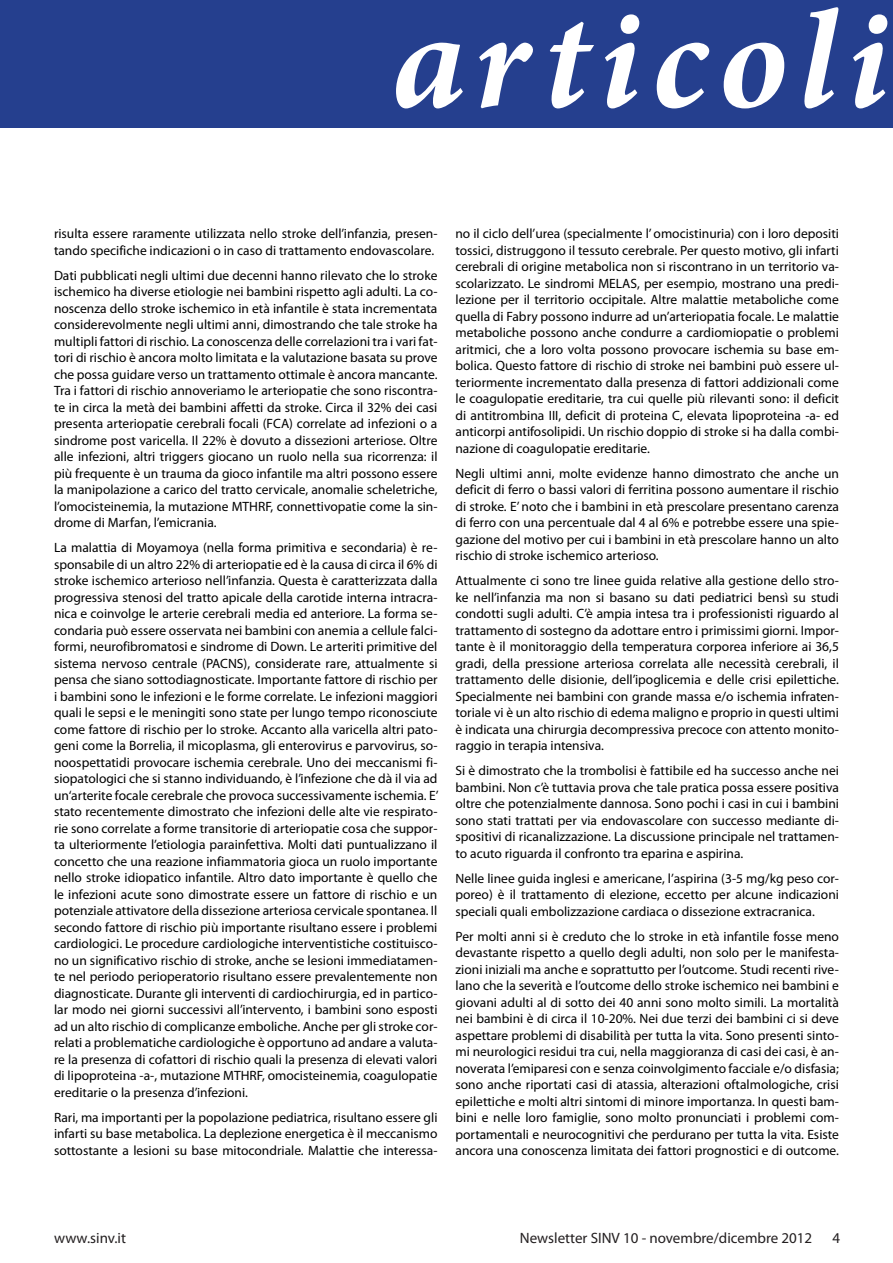
<style>
.page{position:relative;width:893px;height:1263px;background:#fff}
.page>*{position:absolute;margin:0;border:0;box-sizing:border-box;transform-origin:0 0}
.t1{font:italic 700 141.6px "Minion Pro";letter-spacing:.07em;color:#fff}
.t2{font:15px "Myriad Pro";color:#231f20}
.testo{font:13.5px/16.5px "Myriad Pro";color:#000;text-align:justify}
</style>
<div class="page">
<div style="left:0;top:0;width:893px;height:128px;background:#253f8e"></div>
<p class="t1" style="left:391px;top:-39px;width:499px">articoli</p>
<p class="testo" style="left:54px;top:225px;width:385px">risulta essere raramente utilizzata nello stroke dell’infanzia, presen&shy;tando specifiche indicazioni o in caso di trattamento endovascolare.</p>
<p class="testo" style="left:54px;top:267px;width:385px">Dati pubblicati negli ultimi due decenni hanno rilevato che lo stroke ischemico ha diverse etiologie nei bambini rispetto agli adulti. La co&shy;noscenza dello stroke ischemico in età infantile è stata incrementata considerevolmente negli ultimi anni, dimostrando che tale stroke ha multipli fattori di rischio. La conoscenza delle correlazioni tra i vari fat&shy;tori di rischio è ancora molto limitata e la valutazione basata su prove che possa guidare verso un trattamento ottimale è ancora mancante.<br>Tra i fattori di rischio annoveriamo le arteriopatie che sono riscontra&shy;te in circa la metà dei bambini affetti da stroke. Circa il 32% dei casi presenta arteriopatie cerebrali focali (FCA) correlate ad infezioni o a sindrome post varicella. Il 22% è dovuto a dissezioni arteriose. Oltre alle infezioni, altri triggers giocano un ruolo nella sua ricorrenza: il più frequente è un trauma da gioco infantile ma altri possono essere la manipolazione a carico del tratto cervicale, anomalie scheletriche, l’omocisteinemia, la mutazione MTHRF, connettivopatie come la sin&shy;drome di Marfan, l’emicrania.</p>
<p class="testo" style="left:54px;top:539px;width:386px">La malattia di Moyamoya (nella forma primitiva e secondaria) è re&shy;sponsabile di un altro 22% di arteriopatie ed è la causa di circa il 6% di stroke ischemico arterioso nell’infanzia. Questa è caratterizzata dalla progressiva stenosi del tratto apicale della carotide interna intracra&shy;nica e coinvolge le arterie cerebrali media ed anteriore. La forma se&shy;condaria può essere osservata nei bambini con anemia a cellule falci&shy;formi, neurofibromatosi e sindrome di Down. Le arteriti primitive del sistema nervoso centrale (PACNS), considerate rare, attualmente si pensa che siano sottodiagnosticate. Importante fattore di rischio per i bambini sono le infezioni e le forme correlate. Le infezioni maggiori quali le sepsi e le meningiti sono state per lungo tempo riconosciute come fattore di rischio per lo stroke. Accanto alla varicella altri pato&shy;geni come la Borrelia, il micoplasma, gli enterovirus e parvovirus, so&shy;noospettatidi provocare ischemia cerebrale. Uno dei meccanismi fi&shy;siopatologici che si stanno individuando, è l’infezione che dà il via ad un‘arterite focale cerebrale che provoca successivamente ischemia. E’ stato recentemente dimostrato che infezioni delle alte vie respirato&shy;rie sono correlate a forme transitorie di arteriopatie cosa che suppor&shy;ta ulteriormente l’etiologia parainfettiva. Molti dati puntualizzano il concetto che una reazione infiammatoria gioca un ruolo importante nello stroke idiopatico infantile. Altro dato importante è quello che le infezioni acute sono dimostrate essere un fattore di rischio e un potenziale attivatore della dissezione arteriosa cervicale spontanea. Il secondo fattore di rischio più importante risultano essere i problemi cardiologici. Le procedure cardiologiche interventistiche costituisco&shy;no un significativo rischio di stroke, anche se lesioni immediatamen&shy;te nel periodo perioperatorio risultano essere prevalentemente non diagnosticate. Durante gli interventi di cardiochirurgia, ed in partico&shy;lar modo nei giorni successivi all’intervento, i bambini sono esposti ad un alto rischio di complicanze emboliche. Anche per gli stroke cor&shy;relati a problematiche cardiologiche è opportuno ad andare a valuta&shy;re la presenza di cofattori di rischio quali la presenza di elevati valori di lipoproteina -a-, mutazione MTHRF, omocisteinemia, coagulopatie ereditarie o la presenza d’infezioni.</p>
<p class="testo" style="left:54px;top:1109px;width:385px">Rari, ma importanti per la popolazione pediatrica, risultano essere gli infarti su base metabolica. La deplezione energetica è il meccanismo sottostante a lesioni su base mitocondriale. Malattie che interessa-</p>
<p class="testo" style="left:455px;top:225px;width:385px">no il ciclo dell’urea (specialmente l’ omocistinuria) con i loro depositi tossici, distruggono il tessuto cerebrale. Per questo motivo, gli infarti cerebrali di origine metabolica non si riscontrano in un territorio va&shy;scolarizzato. Le sindromi MELAS, per esempio, mostrano una predi&shy;lezione per il territorio occipitale. Altre malattie metaboliche come quella di Fabry possono indurre ad un’arteriopatia focale. Le malattie metaboliche possono anche condurre a cardiomiopatie o problemi aritmici, che a loro volta possono provocare ischemia su base em&shy;bolica. Questo fattore di rischio di stroke nei bambini può essere ul&shy;teriormente incrementato dalla presenza di fattori addizionali come le coagulopatie ereditarie, tra cui quelle più rilevanti sono: il deficit di antitrombina III, deficit di proteina C, elevata lipoproteina -a- ed anticorpi antifosolipidi. Un rischio doppio di stroke si ha dalla combi&shy;nazione di coagulopatie ereditarie.</p>
<p class="testo" style="left:455px;top:465px;width:385px">Negli ultimi anni, molte evidenze hanno dimostrato che anche un deficit di ferro o bassi valori di ferritina possono aumentare il rischio di stroke. E’ noto che i bambini in età prescolare presentano carenza di ferro con una percentuale dal 4 al 6% e potrebbe essere una spie&shy;gazione del motivo per cui i bambini in età prescolare hanno un alto rischio di stroke ischemico arterioso.</p>
<p class="testo" style="left:455px;top:572px;width:385px">Attualmente ci sono tre linee guida relative alla gestione dello stro&shy;ke nell’infanzia ma non si basano su dati pediatrici bensì su studi condotti sugli adulti. C’è ampia intesa tra i professionisti riguardo al trattamento di sostegno da adottare entro i primissimi giorni. Impor&shy;tante è il monitoraggio della temperatura corporea inferiore ai 36,5 gradi, della pressione arteriosa correlata alle necessità cerebrali, il trattamento delle disionie, dell’ipoglicemia e delle crisi epilettiche.<br>Specialmente nei bambini con grande massa e/o ischemia infraten&shy;toriale vi è un alto rischio di edema maligno e proprio in questi ultimi è indicata una chirurgia decompressiva precoce con attento monito&shy;raggio in terapia intensiva.</p>
<p class="testo" style="left:455px;top:762px;width:385px">Si è dimostrato che la trombolisi è fattibile ed ha successo anche nei bambini. Non c’è tuttavia prova che tale pratica possa essere positiva oltre che potenzialmente dannosa. Sono pochi i casi in cui i bambini sono stati trattati per via endovascolare con successo mediante di&shy;spositivi di ricanalizzazione. La discussione principale nel trattamen&shy;to acuto riguarda il confronto tra eparina e aspirina.</p>
<p class="testo" style="left:455px;top:870px;width:385px">Nelle linee guida inglesi e americane, l’aspirina (3-5 mg/kg peso cor&shy;poreo) è il trattamento di elezione, eccetto per alcune indicazioni speciali quali embolizzazione cardiaca o dissezione extracranica.</p>
<p class="testo" style="left:455px;top:928px;width:385px">Per molti anni si è creduto che lo stroke in età infantile fosse meno devastante rispetto a quello degli adulti, non solo per le manifesta&shy;zioni iniziali ma anche e soprattutto per l’outcome. Studi recenti rive&shy;lano che la severità e l’outcome dello stroke ischemico nei bambini e giovani adulti al di sotto dei 40 anni sono molto simili. La mortalità nei bambini è di circa il 10-20%. Nei due terzi dei bambini ci si deve aspettare problemi di disabilità per tutta la vita. Sono presenti sinto&shy;mi neurologici residui tra cui, nella maggioranza di casi dei casi, è an&shy;noverata l’emiparesi con e senza coinvolgimento facciale e/o disfasia; sono anche riportati casi di atassia, alterazioni oftalmologiche, crisi epilettiche e molti altri sintomi di minore importanza. In questi bam&shy;bini e nelle loro famiglie, sono molto pronunciati i problemi com&shy;portamentali e neurocognitivi che perdurano per tutta la vita. Esiste ancora una conoscenza limitata dei fattori prognostici e di outcome.</p>
<p class="t2" style="left:54px;top:1229px;width:73px">www.sinv.it</p>
<p class="t2" style="left:520px;top:1229px;width:294px">Newsletter SINV 10 - novembre/dicembre 2012</p>
<p class="t2" style="left:832px;top:1229px;width:9px">4</p>
</div>
